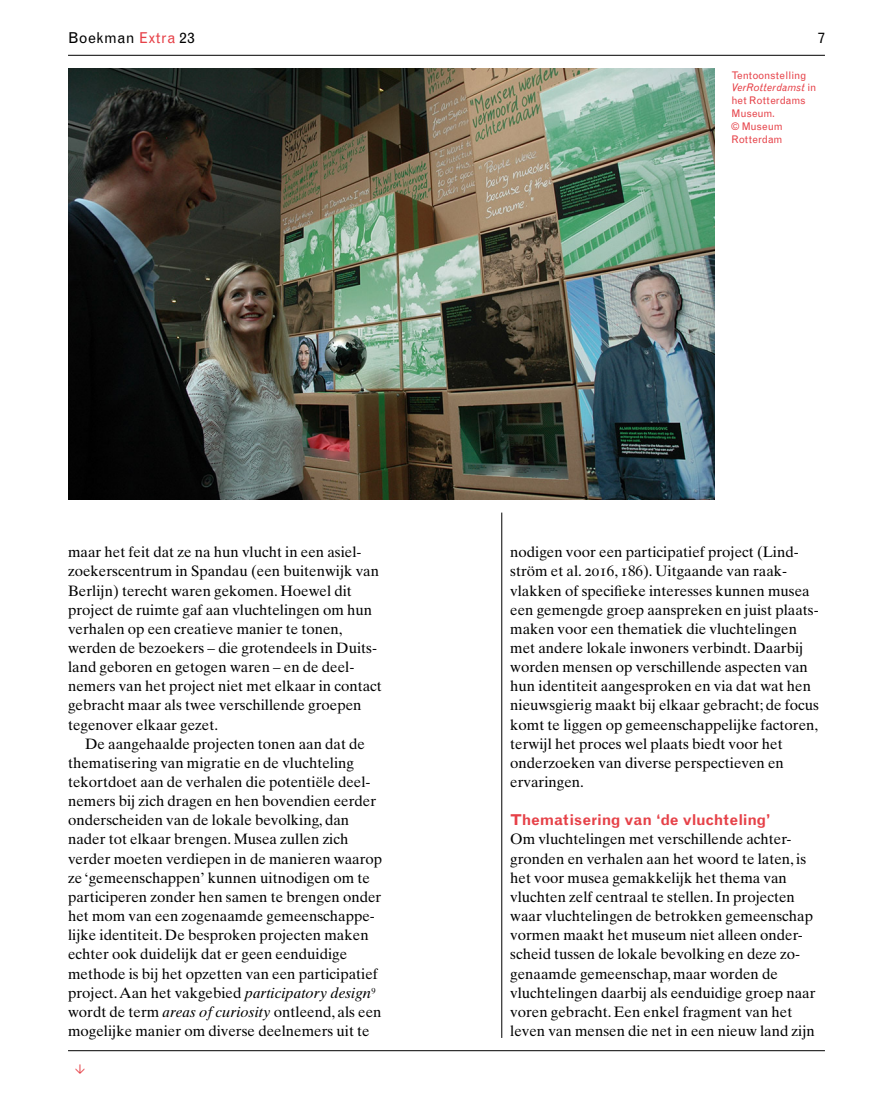
<style>
.page{position:relative;width:893px;height:1106px;background:#fff}
.page>*{position:absolute;margin:0;border:0;box-sizing:border-box;transform-origin:0 0}
.t1{font:15px/19.2px "Times Ten";color:#000}
.t2{font:700 15px "Grotesque";letter-spacing:-.02em;color:#e64148}
.t3{font:15px "Grotesque";letter-spacing:.025em;color:#000}
.t4{font:10.5px/12.8px "Grotesque";letter-spacing:-.005em;color:#e64148}
.s1{color:#e64148}
.s2{font-style:italic}
.s3{font-family:"Times Ten Italic Os F"}
.s4{font-family:"Times Ten Roman SC"}
</style>
<div class="page">
<hr style="left:68px;top:1050px;width:757px;height:1px;background:#000">
<hr style="left:501px;top:512px;width:1px;height:525px;background:#000">
<hr style="left:68px;top:55px;width:757px;height:1px;background:#000">
<img style="left:68px;top:68px;width:646px;height:432px">
<p class="t3" style="left:68px;top:29px;width:128px">Boekman <span class="s1">Extra</span> 23</p>
<p class="t3" style="left:818px;top:29px;width:9px">7</p>
<p class="t4" style="left:731px;top:69px;width:87px">Tentoonstelling<br><span class="s2">VerRotterdamst</span> in het Rotterdams<br>Museum.<br>© Museum<br>Rotterdam</p>
<p class="t1" style="left:68px;top:542px;width:315px">maar het feit dat ze na hun vlucht in een asiel&shy;zoekerscentrum in Spandau (een buitenwijk van Berlijn) terecht waren gekomen. Hoewel dit project de ruimte gaf aan vluchtelingen om hun verhalen op een creatieve manier te tonen, werden de bezoekers – die grotendeels in Duits&shy;land geboren en getogen waren – en de deel&shy;nemers van het project niet met elkaar in contact gebracht maar als twee verschillende groepen tegenover elkaar gezet.</p>
<p class="t1" style="left:68px;top:734px;width:316px;text-indent:17px">De aangehaalde projecten tonen aan dat de thematisering van migratie en de vluchteling tekortdoet aan de verhalen die potentiële deel&shy;nemers bij zich dragen en hen bovendien eerder onderscheiden van de lokale bevolking, dan nader tot elkaar brengen. Musea zullen zich verder moeten verdiepen in de manieren waarop ze ‘gemeenschappen’ kunnen uitnodigen om te participeren zonder hen samen te brengen onder het mom van een zogenaamde gemeenschappe&shy;lijke identiteit. De besproken projecten maken echter ook duidelijk dat er geen eenduidige methode is bij het opzetten van een participatief project. Aan het vakgebied <span class="s3">participatory design</span><sup>9 </sup>wordt de term <span class="s3">areas of curiosity</span> ontleend, als een mogelijke manier om diverse deelnemers uit te</p>
<p class="t1" style="left:510px;top:542px;width:310px">nodigen voor een participatief project (Lind&shy;ström et al. <span class="s4">2016</span>, <span class="s4">186</span>). Uitgaande van raak&shy;vlakken of specifieke interesses kunnen musea een gemengde groep aanspreken en juist plaats&shy;maken voor een thematiek die vluchtelingen met andere lokale inwoners verbindt. Daarbij worden mensen op verschillende aspecten van hun identiteit aangesproken en via dat wat hen nieuwsgierig maakt bij elkaar gebracht; de focus komt te liggen op gemeenschappelijke factoren, terwijl het proces wel plaats biedt voor het onderzoeken van diverse perspectieven en ervaringen.</p>
<p class="t2" style="left:510px;top:811px;width:262px">Thematisering van ‘de vluchteling’</p>
<p class="t1" style="left:510px;top:829px;width:307px">Om vluchtelingen met verschillende achter&shy;gronden en verhalen aan het woord te laten, is het voor musea gemakkelijk het thema van vluchten zelf centraal te stellen. In projecten waar vluchtelingen de betrokken gemeenschap vormen maakt het museum niet alleen onder&shy;scheid tussen de lokale bevolking en deze zo&shy;genaamde gemeenschap, maar worden de vluchtelingen daarbij als eenduidige groep naar voren gebracht. Een enkel fragment van het leven van mensen die net in een nieuw land zijn</p>
</div>
